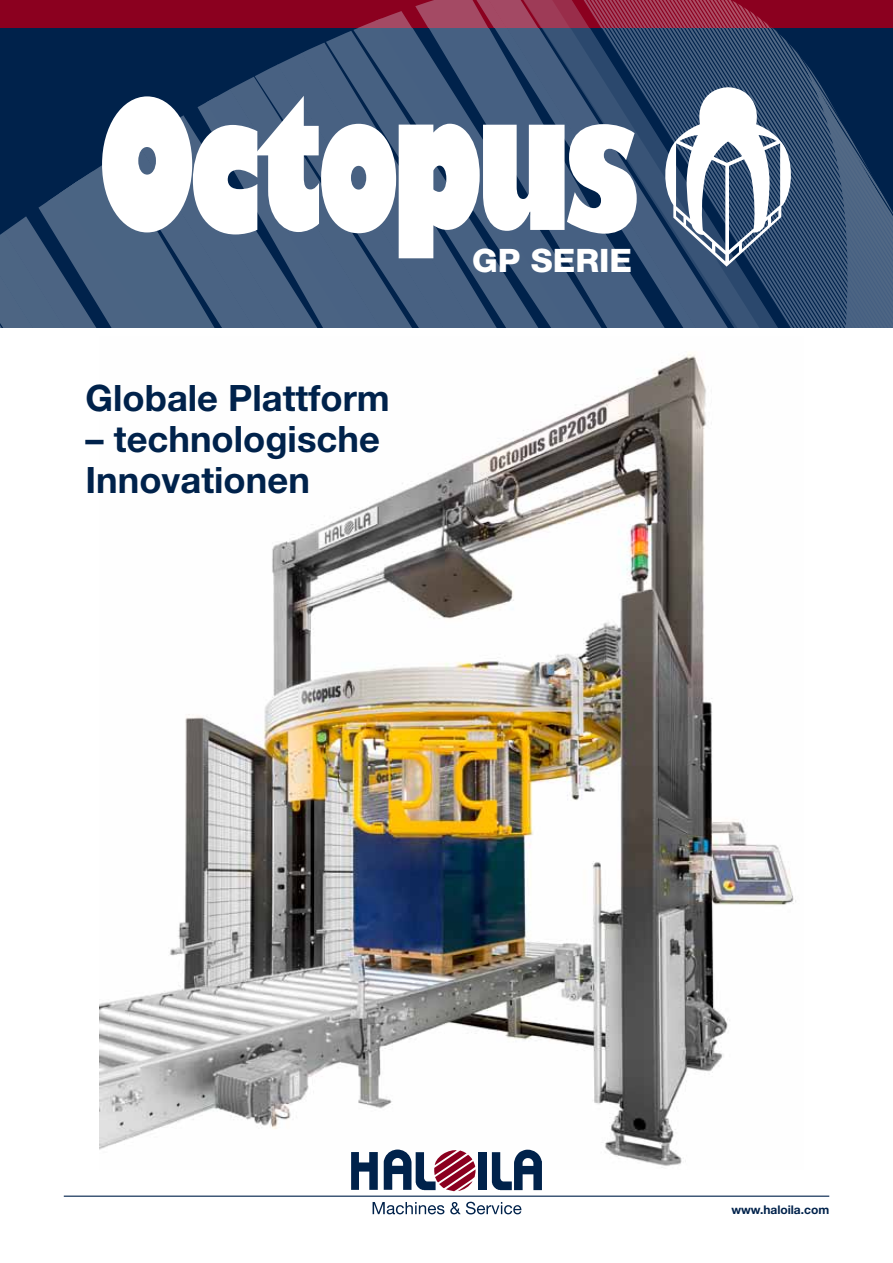
<style>
.page{position:relative;width:893px;height:1263px;background:#fff}
.page>*{position:absolute;margin:0;border:0;box-sizing:border-box;transform-origin:0 0}
.t1{font:700 36.3px/40.8px "Helvetica Neue LT Std";color:#00224b}
.t2{font:800 32.4px "Helvetica Neue";color:#fff}
.t3{font:700 12px "Helvetica Neue LT Std";color:#00224b}
</style>
<div class="page">
<img style="left:99px;top:353px;width:697px;height:816px">
<svg style="left:0;top:0;width:893px;height:327px;background:#1f3c61"></svg>
<svg style="left:550px;top:27px;width:343px;height:300px;background:#284368"></svg>
<div style="left:0;top:0;width:893px;height:27px;background:#8b001f"></div>
<svg style="left:360px;top:0;width:409px;height:27px"></svg>
<svg style="left:0;top:96px;width:637px;height:231px"></svg>
<svg style="left:662px;top:55px;width:231px;height:272px;background:#4a6280"></svg>
<hr style="left:64px;top:1195px;width:765px;height:2px;background:#00224b">
<svg style="left:351px;top:1152px;width:27px;height:38px"></svg>
<div style="left:479px;top:1152px;width:8px;height:38px;background:#00224b"></div>
<svg style="left:492px;top:1150px;width:50px;height:40px"></svg>
<svg style="left:384px;top:1149px;width:92px;height:42px"></svg>
<svg style="left:373px;top:1202px;width:148px;height:12px"></svg>
<p class="t1" style="left:86px;top:377px;width:306px">Globale Plattform</p>
<p class="t1" style="left:86px;top:418px;width:296px">– technologische<br>Innovationen</p>
<p class="t2" style="left:472px;top:241px;width:162px">GP SERIE</p>
<p class="t3" style="left:731px;top:1202px;width:99px">www.haloila.com</p>
</div>
